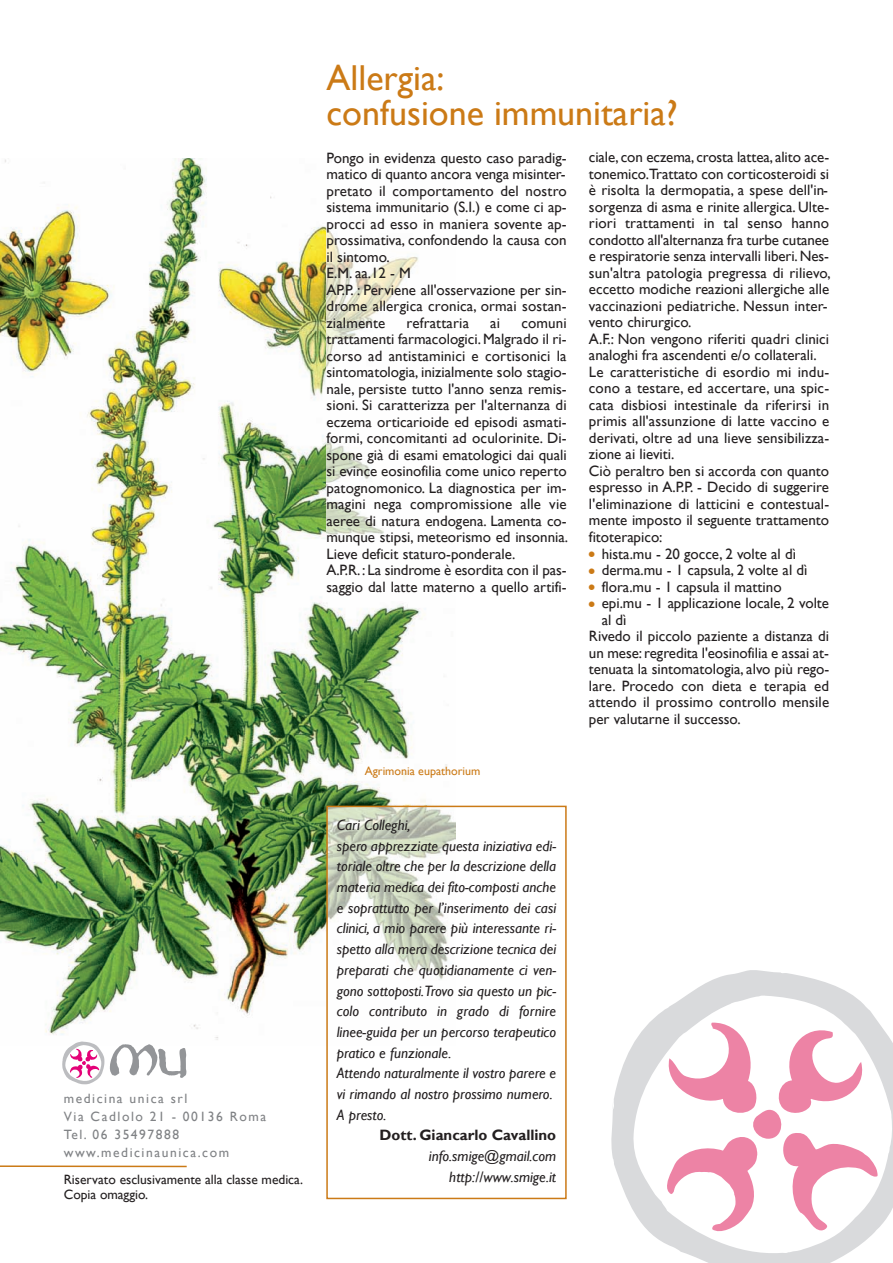
<style>
.page{position:relative;width:893px;height:1263px;background:#fff}
.page>*{position:absolute;margin:0;border:0;box-sizing:border-box;transform-origin:0 0}
.t1{font:36px/34.5px "Gill Sans";color:#cb7a16}
.t2{font:15px/16.5px "Gill Sans";color:#231f20}
.t3{font:italic 15px/20.7px "Gill Sans";color:#231f20}
.t4{font:700 15px "Gill Sans";color:#231f20}
.t5{font:13.5px/18px "Gill Sans";letter-spacing:.115em;color:#808285}
.t6{font:13.5px/15px "Gill Sans";color:#231f20}
.t7{font:12px "Gill Sans";color:#cb7a16}
.s1{font-family:"Monotype Sorts";font-size:7.5px;color:#cb7a16}
</style>
<div class="page">
<img style="left:0;top:159px;width:456px;height:881px">
<img style="left:327px;top:159px;width:129px;height:441px">
<img style="left:329px;top:809px;width:127px;height:231px">
<div style="left:326px;top:806px;width:241px;height:393px;border:2px solid #cb7a16"></div>
<svg style="left:611px;top:970px;width:282px;height:293px"></svg>
<svg style="left:62px;top:1041px;width:124px;height:43px"></svg>
<hr style="left:0;top:1165px;width:187px;height:2px;background:#cb7a16">
<p class="t5" style="left:64px;top:1089px;width:204px">medicina unica srl<br>Via Cadlolo 21 - 00136 Roma<br>Tel. 06 35497888 www.medicinaunica.com</p>
<p class="t6" style="left:64px;top:1172px;width:241px">Riservato esclusivamente alla classe medica.<br>Copia omaggio.</p>
<h1 class="t1" style="left:327px;top:61px;width:353px">Allergia:<br>confusione immunitaria?</h1>
<p class="t2" style="left:327px;top:149px;width:242px">Pongo in evidenza questo caso paradig&shy;matico di quanto ancora venga misinter&shy;pretato il comportamento del nostro sistema immunitario (S.I.) e come ci ap&shy;procci ad esso in maniera sovente ap&shy;prossimativa, confondendo la causa con il sintomo.<br>E.M. aa.12 - M<br>AP.P. : Perviene all'osservazione per sin&shy;drome allergica cronica, ormai sostan&shy;zialmente</p>
<p class="t2" style="left:407px;top:314px;width:64px">refrattaria</p>
<p class="t2" style="left:490px;top:314px;width:11px">ai</p>
<p class="t2" style="left:327px;top:314px;width:243px;text-indent:195px">comuni trattamenti farmacologici. Malgrado il ri&shy;corso ad antistaminici e cortisonici la sintomatologia, inizialmente solo stagio&shy;nale, persiste tutto l'anno senza remis&shy;sioni. Si caratterizza per l'alternanza di eczema orticarioide ed episodi asmati&shy;formi, concomitanti ad oculorinite. Di&shy;spone già di esami ematologici dai quali si evince eosinofilia come unico reperto patognomonico. La diagnostica per im&shy;magini nega compromissione alle vie aeree di natura endogena. Lamenta co&shy;munque stipsi, meteorismo ed insonnia.<br>Lieve deficit staturo-ponderale.<br>A.P.R. : La sindrome è esordita con il pas&shy;saggio dal latte materno a quello artifi-</p>
<p class="t7" style="left:365px;top:764px;width:117px">Agrimonia eupathorium</p>
<p class="t3" style="left:337px;top:814px;width:221px">Cari Colleghi,<br>spero apprezziate questa iniziativa edi&shy;toriale oltre che per la descrizione della materia medica dei fito-composti anche e soprattutto per l’inserimento dei casi clinici, a mio parere più interessante ri&shy;spetto alla mera descrizione tecnica dei preparati che quotidianamente ci ven&shy;gono sottoposti.Trovo sia questo un pic&shy;colo contributo in grado di fornire linee-guida per un percorso terapeutico pratico e funzionale.<br>Attendo naturalmente il vostro parere e vi rimando al nostro prossimo numero.<br>A presto.</p>
<p class="t4" style="left:380px;top:1126px;width:178px">Dott. Giancarlo Cavallino</p>
<p class="t3" style="left:429px;top:1145px;width:129px;text-align:right">info.smige@gmail.com http://www.smige.it</p>
<p class="t2" style="left:589px;top:149px;width:242px">ciale, con eczema, crosta lattea, alito ace-</p>
<p class="t2" style="left:589px;top:166px;width:242px">tonemico.Trattato con corticosteroidi si</p>
<p class="t2" style="left:589px;top:182px;width:241px">è risolta la dermopatia, a spese dell'in-</p>
<p class="t2" style="left:589px;top:199px;width:242px">sorgenza di asma e rinite allergica. Ulte-</p>
<p class="t2" style="left:589px;top:215px;width:242px">riori trattamenti in tal senso hanno</p>
<p class="t2" style="left:589px;top:232px;width:242px">condotto all'alternanza fra turbe cutanee</p>
<p class="t2" style="left:589px;top:248px;width:242px">e respiratorie senza intervalli liberi. Nes-</p>
<p class="t2" style="left:589px;top:265px;width:243px">sun'altra patologia pregressa di rilievo,</p>
<p class="t2" style="left:589px;top:281px;width:242px">eccetto modiche reazioni allergiche alle</p>
<p class="t2" style="left:589px;top:298px;width:240px">vaccinazioni pediatriche. Nessun inter-</p>
<p class="t2" style="left:589px;top:314px;width:104px">vento chirurgico.</p>
<p class="t2" style="left:589px;top:331px;width:242px">A.F.: Non vengono riferiti quadri clinici</p>
<p class="t2" style="left:589px;top:347px;width:229px">analoghi fra ascendenti e/o collaterali.</p>
<p class="t2" style="left:589px;top:364px;width:242px">Le caratteristiche di esordio mi indu-</p>
<p class="t2" style="left:589px;top:380px;width:242px">cono a testare, ed accertare, una spic-</p>
<p class="t2" style="left:589px;top:397px;width:242px">cata disbiosi intestinale da riferirsi in</p>
<p class="t2" style="left:589px;top:413px;width:242px">primis all'assunzione di latte vaccino e</p>
<p class="t2" style="left:589px;top:430px;width:242px">derivati, oltre ad una lieve sensibilizza-</p>
<p class="t2" style="left:589px;top:446px;width:87px">zione ai lieviti.</p>
<p class="t2" style="left:589px;top:463px;width:242px">Ciò peraltro ben si accorda con quanto</p>
<p class="t2" style="left:589px;top:479px;width:242px">espresso in A.P.P. - Decido di suggerire</p>
<p class="t2" style="left:589px;top:496px;width:242px">l'eliminazione di latticini e contestual-</p>
<p class="t2" style="left:589px;top:512px;width:242px">mente imposto il seguente trattamento</p>
<p class="t2" style="left:589px;top:529px;width:75px">fitoterapico:</p>
<p class="t2" style="left:589px;top:545px;width:209px"><span class="s1">l</span> hista.mu - 20 gocce, 2 volte al dì</p>
<p class="t2" style="left:589px;top:562px;width:220px"><span class="s1">l</span> derma.mu - 1 capsula, 2 volte al dì</p>
<p class="t2" style="left:589px;top:578px;width:194px"><span class="s1">l</span> flora.mu - 1 capsula il mattino</p>
<p class="t2" style="left:589px;top:595px;width:242px"><span class="s1">l</span> epi.mu - 1 applicazione locale, 2 volte</p>
<p class="t2" style="left:602px;top:611px;width:26px">al dì</p>
<p class="t2" style="left:589px;top:628px;width:242px">Rivedo il piccolo paziente a distanza di</p>
<p class="t2" style="left:589px;top:644px;width:242px">un mese: regredita l'eosinofilia e assai at-</p>
<p class="t2" style="left:589px;top:661px;width:242px">tenuata la sintomatologia, alvo più rego-</p>
<p class="t2" style="left:589px;top:677px;width:242px">lare. Procedo con dieta e terapia ed</p>
<p class="t2" style="left:589px;top:694px;width:242px">attendo il prossimo controllo mensile</p>
<p class="t2" style="left:589px;top:710px;width:153px">per valutarne il successo.</p>
</div>
